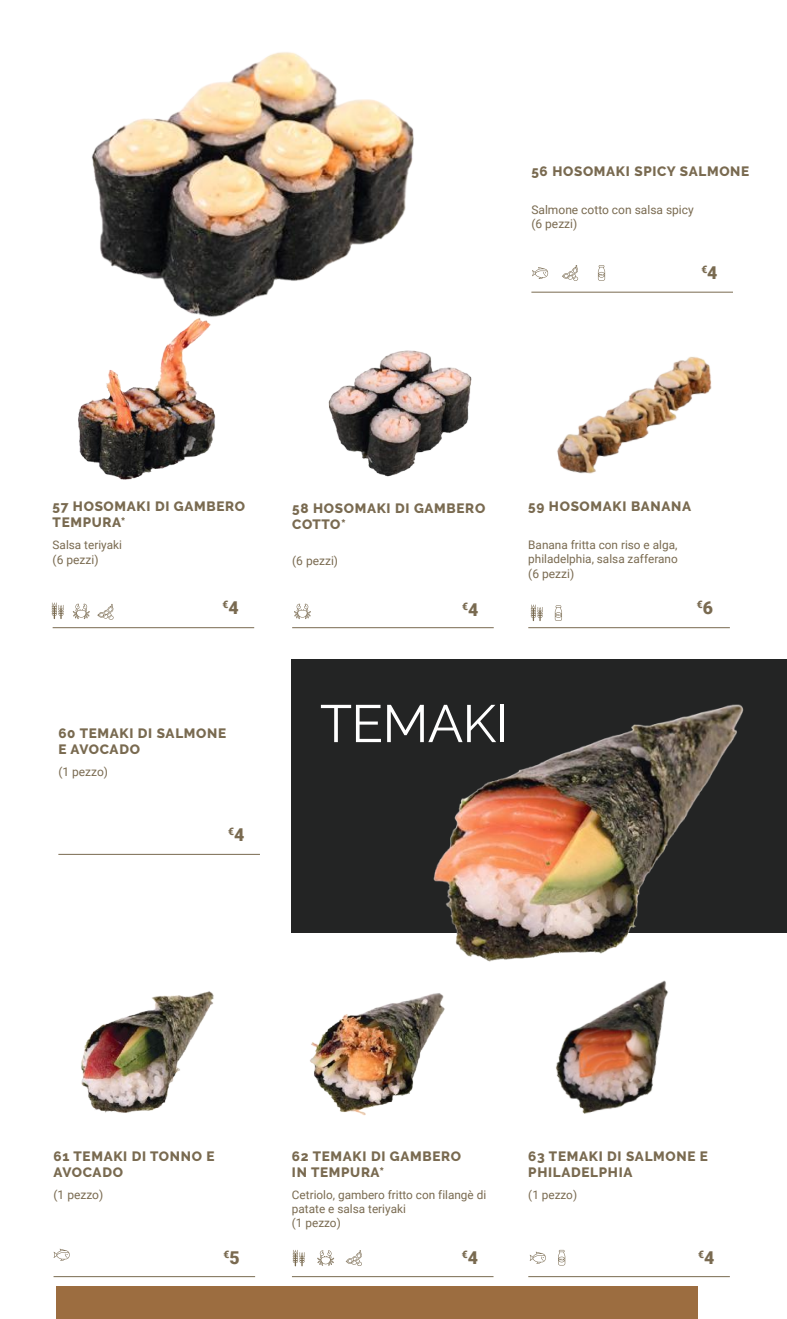
<style>
.page{position:relative;width:787px;height:1319px;background:#fff}
.page>*{position:absolute;margin:0;border:0;box-sizing:border-box;transform-origin:0 0}
.t1{font:52.5px "Raleway";letter-spacing:-.015em;color:#fff}
.t2{font:800 13.5px/16.2px "Raleway";letter-spacing:.05em;color:#796a50}
.t3{font:12px/14.4px "Roboto";color:#796a50}
.t4{font:11.85px/14.1px "Roboto";color:#796a50}
.t5{font:900 10.35px "Roboto";color:#796a50}
.s1{font-size:17.7px}
</style>
<div class="page">
<div style="left:56px;top:1286px;width:642px;height:32px;background:#9c6d40"></div>
<div style="left:292px;top:658px;width:495px;height:274px;background:#232424"></div>
<hr style="left:528px;top:627px;width:202px;height:1px;background:#796a50">
<hr style="left:528px;top:1275px;width:202px;height:1px;background:#796a50">
<hr style="left:292px;top:1275px;width:201px;height:1px;background:#796a50">
<hr style="left:54px;top:1275px;width:201px;height:1px;background:#796a50">
<hr style="left:58px;top:853px;width:202px;height:1px;background:#796a50">
<img style="left:602px;top:932px;width:185px;height:178px">
<img style="left:291px;top:901px;width:311px;height:215px">
<img style="left:81px;top:911px;width:266px;height:205px">
<img style="left:531px;top:271px;width:202px;height:203px">
<svg style="left:598px;top:265px;width:7px;height:16px"></svg>
<svg style="left:562px;top:265px;width:16px;height:16px"></svg>
<svg style="left:54px;top:1248px;width:16px;height:12px"></svg>
<svg style="left:346px;top:1250px;width:16px;height:15px"></svg>
<svg style="left:532px;top:267px;width:16px;height:12px"></svg>
<svg style="left:529px;top:1251px;width:17px;height:12px"></svg>
<svg style="left:531px;top:604px;width:11px;height:17px"></svg>
<svg style="left:555px;top:605px;width:7px;height:16px"></svg>
<svg style="left:293px;top:1250px;width:12px;height:15px"></svg>
<svg style="left:317px;top:1250px;width:17px;height:15px"></svg>
<svg style="left:558px;top:1249px;width:7px;height:16px"></svg>
<img style="left:91px;top:52px;width:323px;height:258px">
<img style="left:410px;top:704px;width:347px;height:278px">
<hr style="left:531px;top:292px;width:202px;height:1px;background:#796a50">
<hr style="left:53px;top:627px;width:201px;height:1px;background:#796a50">
<img style="left:78px;top:310px;width:156px;height:170px">
<svg style="left:73px;top:603px;width:17px;height:16px"></svg>
<svg style="left:52px;top:602px;width:12px;height:17px"></svg>
<svg style="left:97px;top:604px;width:17px;height:15px"></svg>
<hr style="left:292px;top:627px;width:202px;height:1px;background:#796a50">
<img style="left:328px;top:350px;width:144px;height:127px">
<svg style="left:294px;top:603px;width:17px;height:16px"></svg>
<p class="t2" style="left:531px;top:163px;width:219px">56 HOSOMAKI SPICY SALMONE</p>
<p class="t3" style="left:531px;top:202px;width:164px">Salmone cotto con salsa spicy (6 pezzi)</p>
<p class="t5" style="left:701px;top:262px;width:18px">€<span class="s1">4</span></p>
<p class="t2" style="left:53px;top:498px;width:194px">57 HOSOMAKI DI GAMBERO<br>TEMPURA*</p>
<p class="t4" style="left:53px;top:537px;width:71px">Salsa teriyaki</p>
<p class="t3" style="left:53px;top:551px;width:47px">(6 pezzi)</p>
<p class="t5" style="left:222px;top:597px;width:18px">€<span class="s1">4</span></p>
<p class="t2" style="left:58px;top:725px;width:169px">60 TEMAKI DI SALMONE<br>E AVOCADO</p>
<p class="t3" style="left:58px;top:764px;width:51px">(1 pezzo)</p>
<p class="t5" style="left:228px;top:824px;width:18px">€<span class="s1">4</span></p>
<p class="t2" style="left:292px;top:499px;width:194px">58 HOSOMAKI DI GAMBERO<br>COTTO*</p>
<p class="t3" style="left:292px;top:553px;width:47px">(6 pezzi)</p>
<p class="t5" style="left:462px;top:598px;width:18px">€<span class="s1">4</span></p>
<p class="t2" style="left:528px;top:498px;width:164px">59 HOSOMAKI BANANA</p>
<p class="t4" style="left:528px;top:537px;width:151px">Banana fritta con riso e alga, philadelphia, salsa zafferano</p>
<p class="t3" style="left:528px;top:565px;width:47px">(6 pezzi)</p>
<p class="t5" style="left:696px;top:597px;width:18px">€<span class="s1">6</span></p>
<h1 class="t1" style="left:320px;top:693px;width:190px">TEMAKI</h1>
<p class="t2" style="left:54px;top:1147px;width:162px">61 TEMAKI DI TONNO E<br>AVOCADO</p>
<p class="t3" style="left:54px;top:1186px;width:51px">(1 pezzo)</p>
<p class="t5" style="left:223px;top:1246px;width:18px">€<span class="s1">5</span></p>
<p class="t2" style="left:292px;top:1147px;width:171px">62 TEMAKI DI GAMBERO<br>IN TEMPURA*</p>
<p class="t2" style="left:528px;top:1147px;width:181px">63 TEMAKI DI SALMONE E<br>PHILADELPHIA</p>
<p class="t4" style="left:292px;top:1186px;width:196px">Cetriolo, gambero fritto con filangè di patate e salsa teriyaki<br>(1 pezzo)</p>
<p class="t4" style="left:528px;top:1186px;width:50px">(1 pezzo)</p>
<p class="t5" style="left:462px;top:1246px;width:18px">€<span class="s1">4</span></p>
<p class="t5" style="left:698px;top:1246px;width:18px">€<span class="s1">4</span></p>
</div>
